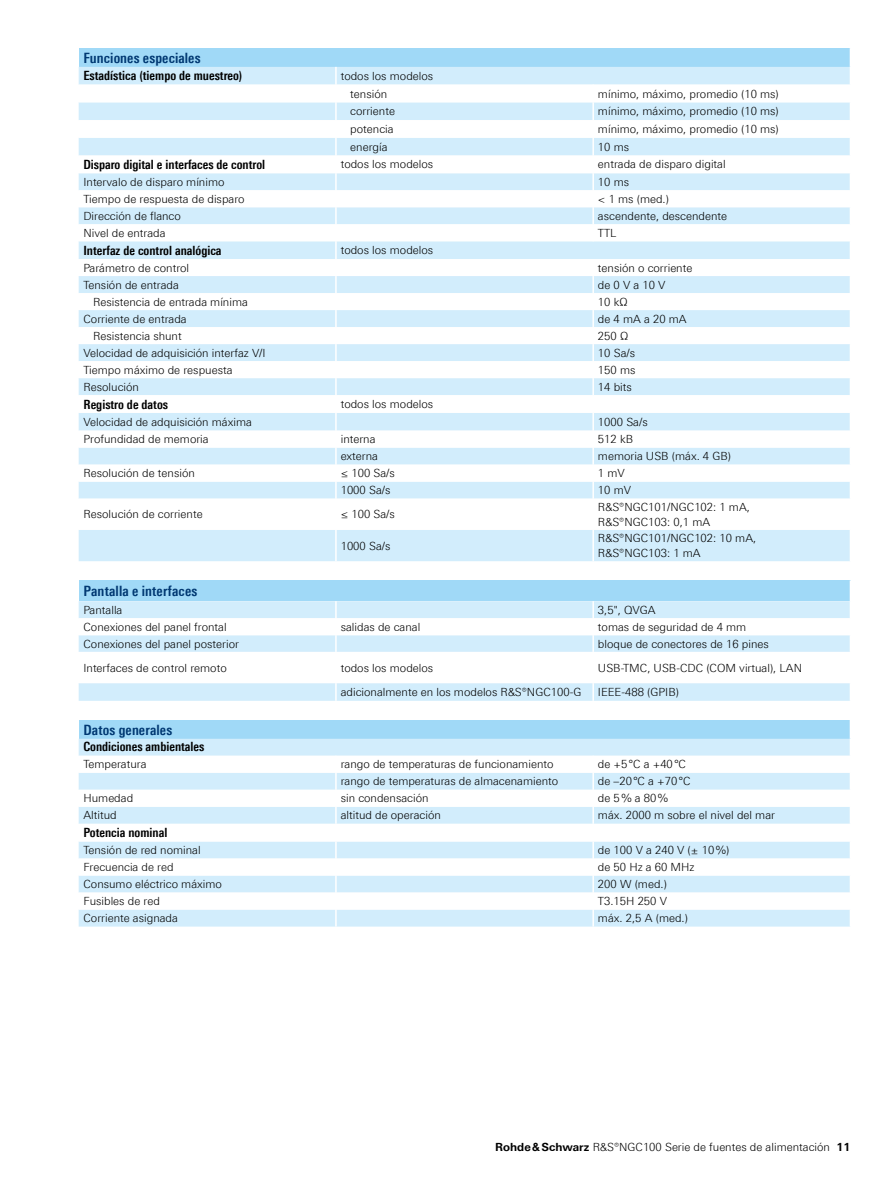
<style>
.page{position:relative;width:893px;height:1191px;background:#fff}
.page>*{position:absolute;margin:0;border:0;box-sizing:border-box;transform-origin:0 0}
.Tabellenueberschrift_blau{font:700 condensed 14.25px "Linotype Universfor RS";letter-spacing:.01em;color:#003872}
.Tabellefett{font:700 condensed 12.75px "Linotype Universfor RS";color:#000}
.Tabelletext{font:300 11.25px "Linotype Universfor RS";color:#000}
.Tabelletext_2mm{font:300 11.25px "Linotype Universfor RS";color:#000}
.s1{font-weight:700}
</style>
<div class="page">
<div style="left:79px;top:48px;width:771px;height:19px;background:#a0d9f7"></div>
<div style="left:79px;top:67px;width:771px;height:494px;background:#d2edfc"></div>
<svg style="left:79px;top:85px;width:771px;height:445px"></svg>
<svg style="left:592px;top:85px;width:2px;height:156px"></svg>
<svg style="left:592px;top:259px;width:2px;height:136px"></svg>
<svg style="left:335px;top:67px;width:2px;height:431px"></svg>
<svg style="left:592px;top:413px;width:2px;height:85px"></svg>
<hr style="left:335px;top:498px;width:2px;height:32px;background:#fff">
<hr style="left:592px;top:498px;width:2px;height:32px;background:#fff">
<hr style="left:335px;top:530px;width:2px;height:31px;background:#fff">
<hr style="left:592px;top:530px;width:2px;height:31px;background:#fff">
<div style="left:79px;top:580px;width:771px;height:21px;background:#a0d9f7"></div>
<div style="left:79px;top:601px;width:771px;height:100px;background:#d2edfc"></div>
<svg style="left:79px;top:618px;width:771px;height:65px"></svg>
<svg style="left:335px;top:601px;width:2px;height:51px"></svg>
<svg style="left:592px;top:601px;width:2px;height:51px"></svg>
<hr style="left:335px;top:652px;width:2px;height:31px;background:#fff">
<hr style="left:592px;top:652px;width:2px;height:31px;background:#fff">
<svg style="left:335px;top:683px;width:2px;height:18px"></svg>
<svg style="left:592px;top:683px;width:2px;height:18px"></svg>
<div style="left:79px;top:720px;width:771px;height:18px;background:#a0d9f7"></div>
<div style="left:79px;top:738px;width:771px;height:188px;background:#d2edfc"></div>
<svg style="left:79px;top:755px;width:771px;height:154px"></svg>
<svg style="left:335px;top:755px;width:2px;height:68px"></svg>
<svg style="left:592px;top:755px;width:2px;height:68px"></svg>
<svg style="left:335px;top:841px;width:2px;height:85px"></svg>
<svg style="left:592px;top:841px;width:2px;height:85px"></svg>
<p class="Tabellenueberschrift_blau" style="left:83px;top:49px;width:119px">Funciones especiales</p>
<p class="Tabellefett" style="left:83px;top:68px;width:160px">Estadística (tiempo de muestreo)</p>
<p class="Tabelletext" style="left:341px;top:69px;width:94px">todos los modelos</p>
<p class="Tabelletext_2mm" style="left:350px;top:87px;width:38px">tensión</p>
<p class="Tabelletext" style="left:598px;top:87px;width:182px">mínimo, máximo, promedio (10 ms)</p>
<p class="Tabelletext_2mm" style="left:350px;top:105px;width:46px">corriente</p>
<p class="Tabelletext" style="left:598px;top:105px;width:182px">mínimo, máximo, promedio (10 ms)</p>
<p class="Tabelletext_2mm" style="left:350px;top:122px;width:45px">potencia</p>
<p class="Tabelletext" style="left:598px;top:122px;width:182px">mínimo, máximo, promedio (10 ms)</p>
<p class="Tabelletext_2mm" style="left:350px;top:140px;width:39px">energía</p>
<p class="Tabelletext" style="left:598px;top:140px;width:33px">10 ms</p>
<p class="Tabellefett" style="left:83px;top:157px;width:183px">Disparo digital e interfaces de control</p>
<p class="Tabelletext" style="left:341px;top:158px;width:94px">todos los modelos</p>
<p class="Tabelletext" style="left:598px;top:158px;width:129px">entrada de disparo digital</p>
<p class="Tabelletext" style="left:83px;top:175px;width:143px">Intervalo de disparo mínimo</p>
<p class="Tabelletext" style="left:598px;top:175px;width:33px">10 ms</p>
<p class="Tabelletext" style="left:83px;top:192px;width:163px">Tiempo de respuesta de disparo</p>
<p class="Tabelletext" style="left:598px;top:192px;width:73px">&lt; 1 ms (med.)</p>
<p class="Tabelletext" style="left:83px;top:209px;width:99px">Dirección de flanco</p>
<p class="Tabelletext" style="left:598px;top:209px;width:131px">ascendente, descendente</p>
<p class="Tabelletext" style="left:83px;top:226px;width:84px">Nivel de entrada</p>
<p class="Tabelletext" style="left:598px;top:226px;width:20px">TTL</p>
<p class="Tabellefett" style="left:83px;top:243px;width:140px">Interfaz de control analógica</p>
<p class="Tabelletext" style="left:341px;top:244px;width:94px">todos los modelos</p>
<p class="Tabelletext" style="left:83px;top:261px;width:107px">Parámetro de control</p>
<p class="Tabelletext" style="left:598px;top:261px;width:96px">tensión o corriente</p>
<p class="Tabelletext" style="left:83px;top:278px;width:97px">Tensión de entrada</p>
<p class="Tabelletext" style="left:598px;top:278px;width:69px">de 0 V a 10 V</p>
<p class="Tabelletext_2mm" style="left:93px;top:295px;width:156px">Resistencia de entrada mínima</p>
<p class="Tabelletext" style="left:598px;top:295px;width:31px">10 kΩ</p>
<p class="Tabelletext" style="left:83px;top:312px;width:105px">Corriente de entrada</p>
<p class="Tabelletext" style="left:598px;top:312px;width:90px">de 4 mA a 20 mA</p>
<p class="Tabelletext_2mm" style="left:93px;top:329px;width:90px">Resistencia shunt</p>
<p class="Tabelletext" style="left:598px;top:329px;width:32px">250 Ω</p>
<p class="Tabelletext" style="left:83px;top:346px;width:184px">Velocidad de adquisición interfaz V/I</p>
<p class="Tabelletext" style="left:598px;top:346px;width:39px">10 Sa/s</p>
<p class="Tabelletext" style="left:83px;top:363px;width:151px">Tiempo máximo de respuesta</p>
<p class="Tabelletext" style="left:598px;top:363px;width:39px">150 ms</p>
<p class="Tabelletext" style="left:83px;top:380px;width:57px">Resolución</p>
<p class="Tabelletext" style="left:598px;top:380px;width:35px">14 bits</p>
<p class="Tabellefett" style="left:83px;top:396px;width:86px">Registro de datos</p>
<p class="Tabelletext" style="left:341px;top:397px;width:94px">todos los modelos</p>
<p class="Tabelletext" style="left:83px;top:415px;width:170px">Velocidad de adquisición máxima</p>
<p class="Tabelletext" style="left:598px;top:415px;width:51px">1000 Sa/s</p>
<p class="Tabelletext" style="left:83px;top:432px;width:127px">Profundidad de memoria</p>
<p class="Tabelletext" style="left:341px;top:432px;width:36px">interna</p>
<p class="Tabelletext" style="left:598px;top:432px;width:37px">512 kB</p>
<p class="Tabelletext" style="left:341px;top:449px;width:39px">externa</p>
<p class="Tabelletext" style="left:598px;top:449px;width:135px">memoria USB (máx. 4 GB)</p>
<p class="Tabelletext" style="left:83px;top:466px;width:113px">Resolución de tensión</p>
<p class="Tabelletext" style="left:341px;top:466px;width:56px">≤ 100 Sa/s</p>
<p class="Tabelletext" style="left:598px;top:466px;width:28px">1 mV</p>
<p class="Tabelletext" style="left:341px;top:483px;width:51px">1000 Sa/s</p>
<p class="Tabelletext" style="left:598px;top:483px;width:35px">10 mV</p>
<p class="Tabelletext" style="left:83px;top:508px;width:121px">Resolución de corriente</p>
<p class="Tabelletext" style="left:341px;top:508px;width:56px">≤ 100 Sa/s</p>
<p class="Tabelletext" style="left:598px;top:500px;width:154px">R&amp;S®NGC101/NGC102: 1 mA,</p>
<p class="Tabelletext" style="left:598px;top:515px;width:114px">R&amp;S®NGC103: 0,1 mA</p>
<p class="Tabelletext" style="left:341px;top:539px;width:51px">1000 Sa/s</p>
<p class="Tabelletext" style="left:598px;top:531px;width:160px">R&amp;S®NGC101/NGC102: 10 mA,</p>
<p class="Tabelletext" style="left:598px;top:546px;width:104px">R&amp;S®NGC103: 1 mA</p>
<p class="Tabellenueberschrift_blau" style="left:83px;top:582px;width:115px">Pantalla e interfaces</p>
<p class="Tabelletext" style="left:83px;top:603px;width:40px">Pantalla</p>
<p class="Tabelletext" style="left:598px;top:603px;width:59px">3,5", QVGA</p>
<p class="Tabelletext" style="left:83px;top:620px;width:145px">Conexiones del panel frontal</p>
<p class="Tabelletext" style="left:341px;top:620px;width:81px">salidas de canal</p>
<p class="Tabelletext" style="left:598px;top:620px;width:150px">tomas de seguridad de 4 mm</p>
<p class="Tabelletext" style="left:83px;top:637px;width:157px">Conexiones del panel posterior</p>
<p class="Tabelletext" style="left:598px;top:637px;width:172px">bloque de conectores de 16 pines</p>
<p class="Tabelletext" style="left:83px;top:661px;width:145px">Interfaces de control remoto</p>
<p class="Tabelletext" style="left:341px;top:661px;width:94px">todos los modelos</p>
<p class="Tabelletext" style="left:598px;top:661px;width:206px">USB-TMC, USB-CDC (COM virtual), LAN</p>
<p class="Tabelletext" style="left:341px;top:685px;width:242px">adicionalmente en los modelos R&amp;S®NGC100-G</p>
<p class="Tabelletext" style="left:598px;top:685px;width:83px">IEEE-488 (GPIB)</p>
<p class="Tabellenueberschrift_blau" style="left:83px;top:721px;width:90px">Datos generales</p>
<p class="Tabellefett" style="left:83px;top:739px;width:122px">Condiciones ambientales</p>
<p class="Tabelletext" style="left:83px;top:757px;width:65px">Temperatura</p>
<p class="Tabelletext" style="left:341px;top:757px;width:214px">rango de temperaturas de funcionamiento</p>
<p class="Tabelletext" style="left:598px;top:757px;width:90px">de +5°C a +40°C</p>
<p class="Tabelletext" style="left:341px;top:774px;width:219px">rango de temperaturas de almacenamiento</p>
<p class="Tabelletext" style="left:598px;top:774px;width:94px">de –20°C a +70°C</p>
<p class="Tabelletext" style="left:83px;top:791px;width:51px">Humedad</p>
<p class="Tabelletext" style="left:341px;top:791px;width:89px">sin condensación</p>
<p class="Tabelletext" style="left:598px;top:791px;width:72px">de 5% a 80%</p>
<p class="Tabelletext" style="left:83px;top:808px;width:35px">Altitud</p>
<p class="Tabelletext" style="left:341px;top:808px;width:102px">altitud de operación</p>
<p class="Tabelletext" style="left:598px;top:808px;width:179px">máx. 2000 m sobre el nivel del mar</p>
<p class="Tabellefett" style="left:83px;top:825px;width:85px">Potencia nominal</p>
<p class="Tabelletext" style="left:83px;top:843px;width:119px">Tensión de red nominal</p>
<p class="Tabelletext" style="left:598px;top:843px;width:133px">de 100 V a 240 V (± 10%)</p>
<p class="Tabelletext" style="left:83px;top:860px;width:92px">Frecuencia de red</p>
<p class="Tabelletext" style="left:598px;top:860px;width:98px">de 50 Hz a 60 MHz</p>
<p class="Tabelletext" style="left:83px;top:877px;width:140px">Consumo eléctrico máximo</p>
<p class="Tabelletext" style="left:598px;top:877px;width:70px">200 W (med.)</p>
<p class="Tabelletext" style="left:83px;top:894px;width:78px">Fusibles de red</p>
<p class="Tabelletext" style="left:598px;top:894px;width:71px">T3.15H 250 V</p>
<p class="Tabelletext" style="left:83px;top:911px;width:96px">Corriente asignada</p>
<p class="Tabelletext" style="left:598px;top:911px;width:92px">máx. 2,5 A (med.)</p>
<p class="Tabelletext" style="left:495px;top:1140px;width:357px"><span class="s1">Rohde&amp;Schwarz</span> R&amp;S®NGC100 Serie de fuentes de alimentación <span class="s1">11</span></p>
</div>
